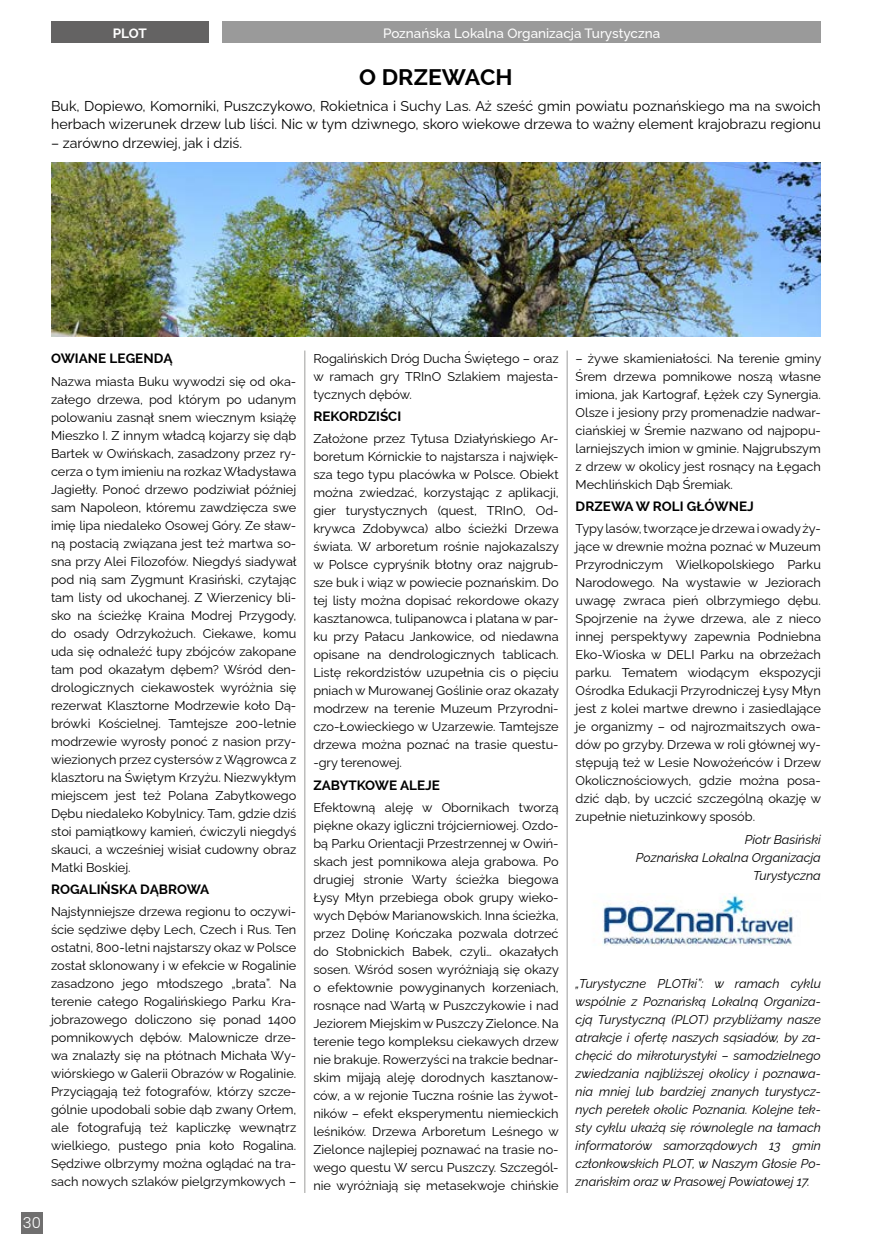
<style>
.page{position:relative;width:872px;height:1255px;background:#fff}
.page>*{position:absolute;margin:0;border:0;box-sizing:border-box;transform-origin:0 0}
.t1{font:700 22.5px "Raleway";color:#000}
.t2{font:300 15px "Poppins";color:#fff}
.t3{font:14.25px/18px "Raleway";color:#000}
.t4{font:700 13.5px "Raleway";color:#000}
.t5{font:500 13.5px "Raleway";color:#fff}
.t6{font:700 13.5px "Raleway";color:#fff}
.t7{font:12.75px/18px "Raleway";color:#000;text-align:justify}
.t8{font:italic 12.75px/18px "Raleway";color:#000;text-align:right}
</style>
<div class="page">
<div style="left:21px;top:1212px;width:22px;height:21px;background:#706f6f"></div>
<div style="left:51px;top:21px;width:157px;height:21px;background:#646363"></div>
<div style="left:222px;top:21px;width:599px;height:21px;background:#9a9a9a"></div>
<hr style="left:304px;top:350px;width:1px;height:842px;background:#9d9d9c">
<hr style="left:567px;top:350px;width:1px;height:842px;background:#9d9d9c">
<img style="left:602px;top:895px;width:192px;height:51px">
<img style="left:51px;top:163px;width:770px;height:173px">
<p class="t5" style="left:383px;top:22px;width:278px">Poznańska Lokalna Organizacja Turystyczna</p>
<h1 class="t1" style="left:359px;top:64px;width:155px">O DRZEWACH</h1>
<p class="t3" style="left:51px;top:96px;width:771px">Buk, Dopiewo, Komorniki, Puszczykowo, Rokietnica i Suchy Las. Aż sześć gmin powiatu poznańskiego ma na swoich herbach wizerunek drzew lub liści. Nic w tym dziwnego, skoro wiekowe drzewa to ważny element krajobrazu regionu</p>
<p class="t3" style="left:51px;top:132px;width:192px">– zarówno drzewiej, jak i dziś.</p>
<p class="t6" style="left:113px;top:26px;width:35px">PLOT</p>
<p class="t4" style="left:51px;top:351px;width:123px">OWIANE LEGENDĄ</p>
<p class="t7" style="left:51px;top:370px;width:247px">Nazwa miasta Buku wywodzi się od oka&shy;załego drzewa, pod którym po udanym polowaniu zasnął snem wiecznym książę Mieszko I. Z innym władcą kojarzy się dąb Bartek w Owińskach, zasadzony przez ry&shy;cerza o tym imieniu na rozkaz Władysława Jagiełły. Ponoć drzewo podziwiał później sam Napoleon, któremu zawdzięcza swe imię lipa niedaleko Osowej Góry. Ze sław&shy;ną postacią związana jest też martwa so&shy;sna przy Alei Filozofów. Niegdyś siadywał pod nią sam Zygmunt Krasiński, czytając tam listy od ukochanej. Z Wierzenicy bli&shy;sko na ścieżkę Kraina Modrej Przygody, do osady Odrzykożuch. Ciekawe, komu uda się odnaleźć łupy zbójców zakopane tam pod okazałym dębem? Wśród den&shy;drologicznych ciekawostek wyróżnia się rezerwat Klasztorne Modrzewie koło Dą&shy;brówki Kościelnej. Tamtejsze 200-letnie modrzewie wyrosły ponoć z nasion przy&shy;wiezionych przez cystersów z Wągrowca z klasztoru na Świętym Krzyżu. Niezwykłym miejscem jest też Polana Zabytkowego Dębu niedaleko Kobylnicy. Tam, gdzie dziś stoi pamiątkowy kamień, ćwiczyli niegdyś skauci, a wcześniej wisiał cudowny obraz Matki Boskiej.</p>
<p class="t4" style="left:51px;top:881px;width:160px">ROGALIŃSKA DĄBROWA</p>
<p class="t7" style="left:51px;top:901px;width:247px">Najsłynniejsze drzewa regionu to oczywi&shy;ście sędziwe dęby Lech, Czech i Rus. Ten ostatni, 800-letni najstarszy okaz w Polsce został sklonowany i w efekcie w Rogalinie zasadzono jego młodszego „brata”. Na terenie całego Rogalińskiego Parku Kra&shy;jobrazowego doliczono się ponad 1400 pomnikowych dębów. Malownicze drze&shy;wa znalazły się na płótnach Michała Wy&shy;wiórskiego w Galerii Obrazów w Rogalinie.<br>Przyciągają też fotografów, którzy szcze&shy;gólnie upodobali sobie dąb zwany Orłem, ale fotografują też kapliczkę wewnątrz wielkiego, pustego pnia koło Rogalina.<br>Sędziwe olbrzymy można oglądać na tra&shy;sach nowych szlaków pielgrzymkowych –</p>
<p class="t2" style="left:23px;top:1214px;width:20px">30</p>
<p class="t7" style="left:313px;top:347px;width:247px">Rogalińskich Dróg Ducha Świętego – oraz w ramach gry TRInO Szlakiem majesta&shy;tycznych dębów.</p>
<p class="t4" style="left:313px;top:408px;width:89px">REKORDZIŚCI</p>
<p class="t7" style="left:313px;top:428px;width:247px">Założone przez Tytusa Działyńskiego Ar&shy;boretum Kórnickie to najstarsza i najwięk&shy;sza tego typu placówka w Polsce. Obiekt można zwiedzać, korzystając z aplikacji, gier turystycznych (quest, TRInO, Od&shy;krywca Zdobywca) albo ścieżki Drzewa świata. W arboretum rośnie najokazalszy w Polsce cypryśnik błotny oraz najgrub&shy;sze buk i wiąz w powiecie poznańskim. Do tej listy można dopisać rekordowe okazy kasztanowca, tulipanowca i platana w par&shy;ku przy Pałacu Jankowice, od niedawna opisane na dendrologicznych tablicach.<br>Listę rekordzistów uzupełnia cis o pięciu pniach w Murowanej Goślinie oraz okazały modrzew na terenie Muzeum Przyrodni&shy;czo-Łowieckiego w Uzarzewie. Tamtejsze drzewa można poznać na trasie questu--gry terenowej.</p>
<p class="t4" style="left:313px;top:777px;width:128px">ZABYTKOWE ALEJE</p>
<p class="t7" style="left:313px;top:796px;width:247px">Efektowną aleję w Obornikach tworzą piękne okazy igliczni trójcierniowej. Ozdo&shy;bą Parku Orientacji Przestrzennej w Owiń&shy;skach jest pomnikowa aleja grabowa. Po drugiej stronie Warty ścieżka biegowa Łysy Młyn przebiega obok grupy wieko&shy;wych Dębów Marianowskich. Inna ścieżka, przez Dolinę Kończaka pozwala dotrzeć do Stobnickich Babek, czyli… okazałych sosen. Wśród sosen wyróżniają się okazy o efektownie powyginanych korzeniach, rosnące nad Wartą w Puszczykowie i nad Jeziorem Miejskim w Puszczy Zielonce. Na terenie tego kompleksu ciekawych drzew nie brakuje. Rowerzyści na trakcie bednar&shy;skim mijają aleję dorodnych kasztanow&shy;ców, a w rejonie Tuczna rośnie las żywot&shy;ników – efekt eksperymentu niemieckich leśników. Drzewa Arboretum Leśnego w Zielonce najlepiej poznawać na trasie no&shy;wego questu W sercu Puszczy. Szczegól&shy;nie wyróżniają się metasekwoje chińskie</p>
<p class="t7" style="left:575px;top:347px;width:247px">– żywe skamieniałości. Na terenie gminy Śrem drzewa pomnikowe noszą własne imiona, jak Kartograf, Łężek czy Synergia.<br>Olsze i jesiony przy promenadzie nadwar&shy;ciańskiej w Śremie nazwano od najpopu&shy;larniejszych imion w gminie. Najgrubszym z drzew w okolicy jest rosnący na Łęgach Mechlińskich Dąb Śremiak.</p>
<p class="t4" style="left:575px;top:498px;width:180px">DRZEWA W ROLI GŁÓWNEJ</p>
<p class="t7" style="left:575px;top:518px;width:247px">Typy lasów, tworzące je drzewa i owady ży&shy;jące w drewnie można poznać w Muzeum Przyrodniczym Wielkopolskiego Parku Narodowego. Na wystawie w Jeziorach uwagę zwraca pień olbrzymiego dębu.<br>Spojrzenie na żywe drzewa, ale z nieco innej perspektywy zapewnia Podniebna Eko-Wioska w DELI Parku na obrzeżach parku. Tematem wiodącym ekspozycji Ośrodka Edukacji Przyrodniczej Łysy Młyn jest z kolei martwe drewno i zasiedlające je organizmy – od najrozmaitszych owa&shy;dów po grzyby. Drzewa w roli głównej wy&shy;stępują też w Lesie Nowożeńców i Drzew Okolicznościowych, gdzie można posa&shy;dzić dąb, by uczcić szczególną okazję w zupełnie nietuzinkowy sposób.</p>
<p class="t8" style="left:636px;top:828px;width:186px">Piotr Basiński<br>Poznańska Lokalna Organizacja<br>Turystyczna</p>
<p class="t8" style="left:575px;top:972px;width:247px;text-align:justify">„Turystyczne PLOTki”: w ramach cyklu wspólnie z Poznańską Lokalną Organiza&shy;cją Turystyczną (PLOT) przybliżamy nasze atrakcje i ofertę naszych sąsiadów, by za&shy;chęcić do mikroturystyki – samodzielnego zwiedzania najbliższej okolicy i poznawa&shy;nia mniej lub bardziej znanych turystycz&shy;nych perełek okolic Poznania. Kolejne tek&shy;sty cyklu ukażą się równolegle na łamach informatorów samorządowych 13 gmin członkowskich PLOT, w Naszym Głosie Po&shy;znańskim oraz w Prasowej Powiatowej 17.</p>
</div>
